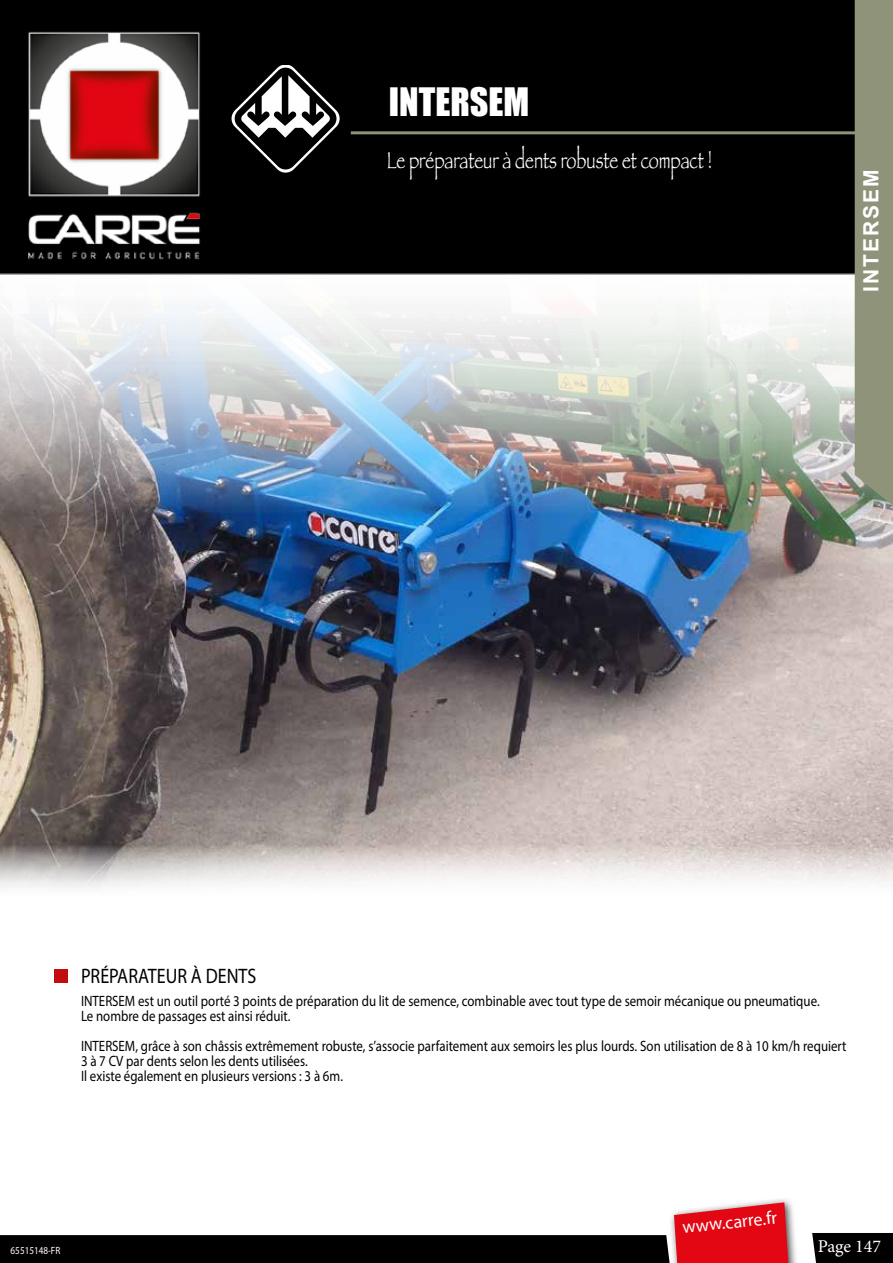
<style>
.page{position:relative;width:893px;height:1263px;background:#fff}
.page>*{position:absolute;margin:0;border:0;box-sizing:border-box;transform-origin:0 0}
.t1{font:36px "Impact";color:#fff}
.t2{font:condensed 24px "Papyrus";color:#fff}
.t3{font:21px "Myriad Pro";color:#000;scale:.86 1}
.t4{font:700 21px "Arial";letter-spacing:.1em;color:#fff}
.t5{font:18px "Myriad Pro";color:#fff}
.t6{font:18px "Minion Pro";letter-spacing:-.005em;color:#fff}
.t7{font:15px/15px "Myriad Pro";color:#000;scale:.86 1}
.t8{font:10.5px "Myriad Pro";color:#fff;scale:.87 1}
</style>
<div class="page">
<div style="left:812px;top:1233px;width:81px;height:30px;background:#000"></div>
<div style="left:54px;top:969px;width:13px;height:14px;background:#c00d0e"></div>
<div style="left:668px;top:1197px;width:133px;height:66px;background:#000;opacity:.75"></div>
<svg style="left:0;top:1202px;width:788px;height:61px"></svg>
<div style="left:0;top:0;width:893px;height:277px;background:#000"></div>
<hr style="left:351px;top:131px;width:542px;height:3px;background:#8f9379">
<img style="left:28px;top:31px;width:173px;height:224px">
<svg style="left:232px;top:66px;width:108px;height:107px"></svg>
<img style="left:0;top:255px;width:893px;height:633px">
<div style="left:855px;top:0;width:38px;height:505px;background:#8f9379"></div>
<h1 class="t1" style="left:389px;top:74px;width:142px">INTERSEM</h1>
<h2 class="t2" style="left:387px;top:145px;width:327px">Le préparateur à dents robuste et compact !</h2>
<h3 class="t4" style="left:857px;top:292px;width:125px;rotate:-90deg">INTERSEM</h3>
<h3 class="t3" style="left:81px;top:963px;width:205px">PRÉPARATEUR À DENTS</h3>
<p class="t7" style="left:81px;top:993px;width:860px">INTERSEM est un outil porté 3 points de préparation du lit de semence, combinable avec tout type de semoir mécanique ou pneumatique.<br>Le nombre de passages est ainsi réduit.</p>
<p class="t7" style="left:81px;top:1038px;width:891px">INTERSEM, grâce à son châssis extrêmement robuste, s’associe parfaitement aux semoirs les plus lourds. Son utilisation de 8 à 10 km/h requiert<br>3 à 7 CV par dents selon les dents utilisées.<br>Il existe également en plusieurs versions : 3 à 6m.</p>
<p class="t8" style="left:11px;top:1244px;width:59px">65515148-FR</p>
<p class="t5" style="left:681px;top:1216px;width:97px;rotate:-6deg">www.carre.fr</p>
<p class="t6" style="left:818px;top:1234px;width:65px">Page 147</p>
</div>
